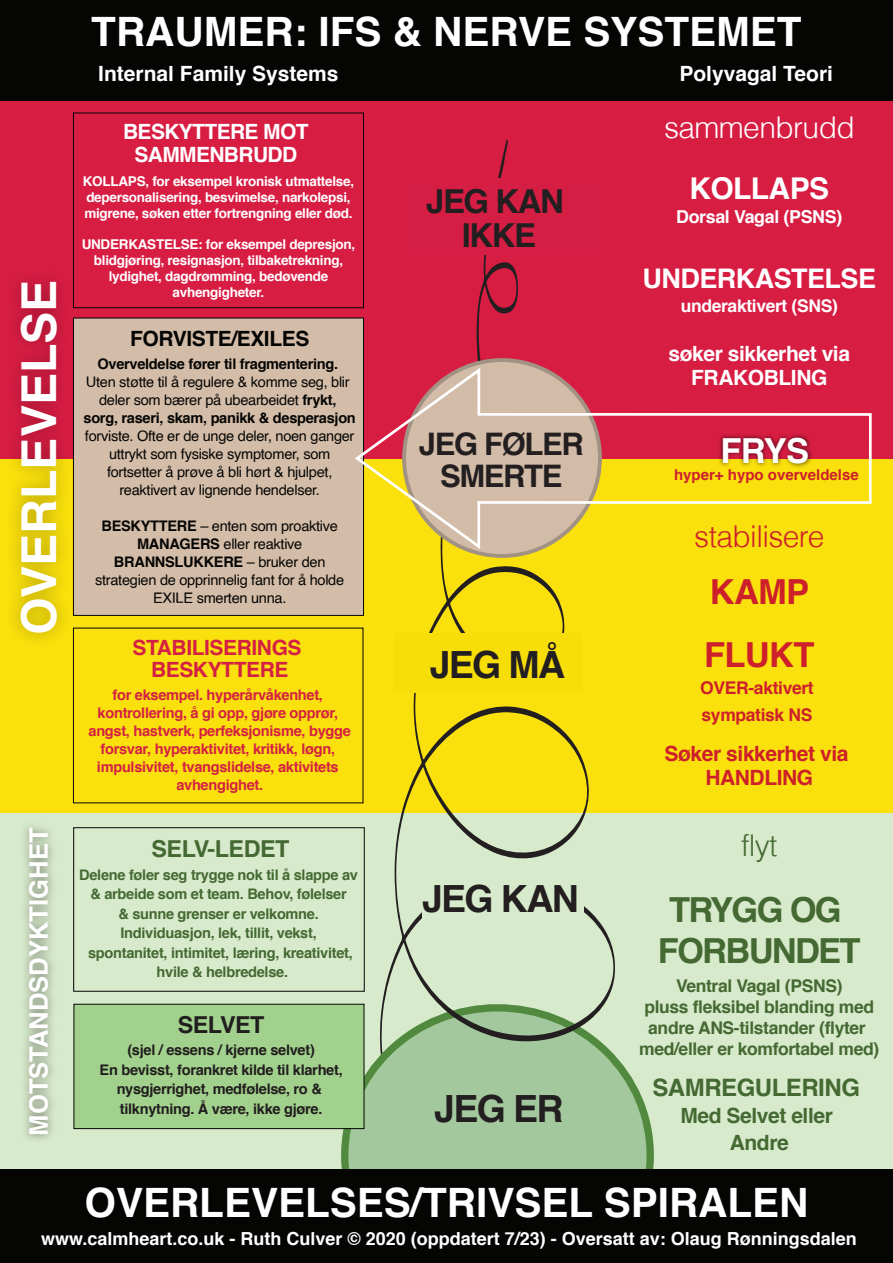
<style>
.page{position:relative;width:893px;height:1263px;background:#fff}
.page>*{position:absolute;margin:0;border:0;box-sizing:border-box;transform-origin:0 0}
.t1{font:700 48.15px "Helvetica";color:#fff}
.t2{font:700 40.5px "Helvetica";color:#fff}
.t3{font:700 37.5px "Helvetica";letter-spacing:-.045em;color:#231f20}
.t4{font:700 34.5px/40.8px "Helvetica";letter-spacing:-.05em;color:#446932;text-align:center}
.t5{font:700 34.5px "Helvetica";letter-spacing:-.02em;color:#cd202b}
.t6{font:700 34.5px "Helvetica";color:#fff}
.t7{font:700 33px/34.5px "Helvetica";letter-spacing:-.045em;color:#231f20;text-align:center}
.t8{font:700 31.05px/32.4px "Helvetica";letter-spacing:-.045em;color:#231f20;text-align:center}
.t9{font:300 30px "Helvetica";letter-spacing:-.02em;color:#fff}
.t10{font:300 30px "Helvetica";letter-spacing:-.02em;color:#cd202b}
.t11{font:700 30px "Helvetica";letter-spacing:-.02em;color:#fff}
.t12{font:300 30px "Helvetica";color:#446932}
.t13{font:700 27px "Helvetica";letter-spacing:-.02em;color:#fff}
.t14{font:700 25.65px "Helvetica";color:#fff}
.t15{font:700 24px "Helvetica";letter-spacing:-.02em;color:#446932}
.t16{font:700 23.4px "Helvetica";letter-spacing:-.02em;color:#446932}
.t17{font:700 23.4px "Helvetica";letter-spacing:-.02em;color:#211e1e}
.t18{font:700 21px/22.5px "Helvetica";letter-spacing:-.02em;color:#fff;text-align:center}
.t19{font:700 21px "Helvetica";color:#fff}
.t20{font:700 21px/24px "Helvetica";letter-spacing:-.02em;color:#cd202b;text-align:center}
.t21{font:700 21px/22.5px "Helvetica";letter-spacing:-.02em;color:#d42044;text-align:center}
.t22{font:700 21px/27px "Helvetica";letter-spacing:-.02em;color:#446932;text-align:center}
.t23{font:700 21px "Helvetica";letter-spacing:-.02em;color:#050504}
.t24{font:700 18px "Helvetica";color:#fff}
.t25{font:700 17.85px "Helvetica";letter-spacing:-.02em;color:#fff}
.t26{font:700 17.55px/21px "Helvetica";letter-spacing:-.02em;color:#446932;text-align:center}
.t27{font:700 17.55px/27px "Helvetica";letter-spacing:-.02em;color:#cd202b}
.t28{font:700 17.55px "Helvetica";letter-spacing:-.02em;color:#fff}
.t29{font:700 15px "Helvetica";color:#cd202b}
.t30{font:14.55px/18px "Helvetica";letter-spacing:-.02em;color:#050504;text-align:center}
.t31{font:700 14.55px/18px "Helvetica";letter-spacing:-.02em;color:#d42044;text-align:center}
.t32{font:700 14.55px/19.5px "Helvetica";letter-spacing:-.02em;color:#446932;text-align:center}
.t33{font:700 14.55px/19.5px "Helvetica";letter-spacing:-.02em;color:#211d1e;text-align:center}
.t34{font:700 14.55px "Helvetica";letter-spacing:-.02em;color:#050504}
.t35{font:700 14.55px "Helvetica";letter-spacing:-.02em;color:#211e1e}
.t36{font:700 13.5px/15.8px "Helvetica";letter-spacing:-.02em;color:#fff}
.s1{font-weight:700}
</style>
<div class="page">
<div style="left:0;top:458px;width:893px;height:355px;background:#fae00c"></div>
<div style="left:0;top:813px;width:893px;height:357px;background:#d8eacc"></div>
<div style="left:0;top:100px;width:893px;height:358px;background:#d81d43"></div>
<div style="left:0;top:0;width:893px;height:100px;background:#050504"></div>
<svg style="left:341px;top:991px;width:313px;height:179px;background:#a5c89e"></svg>
<div style="left:73px;top:827px;width:292px;height:164px;border:1px solid #050504"></div>
<div style="left:74px;top:1004px;width:290px;height:125px;background:#a2d18d;border:1px solid #050504"></div>
<div style="left:73px;top:113px;width:291px;height:195px;border:1px solid #050504"></div>
<div style="left:73px;top:318px;width:291px;height:298px;background:#d4bda8;border:1px solid #050504"></div>
<div style="left:0;top:1170px;width:893px;height:93px;background:#050504"></div>
<img style="left:0;top:257px;width:102px;height:400px">
<svg style="left:380px;top:139px;width:235px;height:916px"></svg>
<div style="left:411px;top:178px;width:192px;height:77px;background:#d61d43"></div>
<div style="left:401px;top:633px;width:180px;height:59px;background:#f8de08"></div>
<div style="left:422px;top:870px;width:162px;height:52px;background:#d8eacc"></div>
<svg style="left:355px;top:365px;width:518px;height:187px"></svg>
<h1 class="t1" style="left:1px;top:635px;width:357px;rotate:-90deg">OVERLEVELSE</h1>
<h2 class="t2" style="left:91px;top:-1px;width:712px">TRAUMER: IFS &amp; NERVE SYSTEMET</h2>
<h3 class="t19" style="left:98px;top:56px;width:242px">Internal Family Systems</h3>
<h3 class="t19" style="left:679px;top:57px;width:155px">Polyvagal Teori</h3>
<h3 class="t18" style="left:123px;top:121px;width:187px">BESKYTTERE MOT<br>SAMMENBRUDD</h3>
<p class="t36" style="left:83px;top:174px;width:273px">KOLLAPS, for eksempel kronisk utmattelse, depersonalisering, besvimelse, narkolepsi, migrene, søken etter fortrengning eller død.</p>
<p class="t36" style="left:82px;top:237px;width:275px;text-align:center">UNDERKASTELSE: for eksempel depresjon, blidgjøring, resignasjon, tilbaketrekning, lydighet, dagdrømming, bedøvende avhengigheter.</p>
<h3 class="t23" style="left:130px;top:322px;width:181px">FORVISTE/EXILES</h3>
<p class="t34" style="left:97px;top:352px;width:242px">Overveldelse fører til fragmentering.</p>
<p class="t30" style="left:84px;top:373px;width:274px">Uten støtte til å regulere &amp; komme seg, blir deler som bærer på ubearbeidet <span class="s1">frykt, sorg, raseri, skam, panikk &amp; desperasjon</span></p>
<p class="t30" style="left:85px;top:427px;width:271px">forviste. Ofte er de unge deler, noen ganger uttrykt som fysiske symptomer, som fortsetter å prøve å bli hørt &amp; hjulpet, reaktivert av lignende hendelser.</p>
<p class="t30" style="left:95px;top:517px;width:251px"><span class="s1">BESKYTTERE</span> – enten som proaktive<br><span class="s1">MANAGERS</span> eller reaktive<br><span class="s1">BRANNSLUKKERE</span> – bruker den strategien de opprinnelig fant for å holde<br>EXILE smerten unna.</p>
<h3 class="t21" style="left:132px;top:636px;width:171px">STABILISERINGS<br>BESKYTTERE</h3>
<p class="t31" style="left:89px;top:686px;width:264px">for eksempel. hyperårvåkenhet, kontrollering, å gi opp, gjøre opprør, angst, hastverk, perfeksjonisme, bygge forsvar, hyperaktivitet, kritikk, løgn, impulsivitet, tvangslidelse, aktivitets avhengighet.</p>
<h3 class="t9" style="left:664px;top:109px;width:192px">sammenbrudd</h3>
<h3 class="t11" style="left:689px;top:164px;width:141px">KOLLAPS</h3>
<p class="t25" style="left:676px;top:202px;width:168px">Dorsal Vagal (PSNS)</p>
<h3 class="t7" style="left:426px;top:184px;width:139px">JEG KAN<br>IKKE</h3>
<h3 class="t13" style="left:642px;top:257px;width:235px">UNDERKASTELSE</h3>
<p class="t28" style="left:681px;top:292px;width:159px">underaktivert (SNS)</p>
<h3 class="t18" style="left:668px;top:342px;width:183px;line-height:24px">søker sikkerhet via<br>FRAKOBLING</h3>
<h3 class="t8" style="left:419px;top:428px;width:166px">JEG FØLER<br>SMERTE</h3>
<h3 class="t6" style="left:720px;top:423px;width:90px">FRYS</h3>
<p class="t29" style="left:674px;top:462px;width:186px">hyper+ hypo overveldelse</p>
<h3 class="t10" style="left:694px;top:517px;width:132px">stabilisere</h3>
<h3 class="t5" style="left:710px;top:564px;width:101px">KAMP</h3>
<h3 class="t5" style="left:704px;top:627px;width:112px">FLUKT</h3>
<p class="t27" style="left:700px;top:674px;width:115px">OVER-aktivert sympatisk NS</p>
<h3 class="t20" style="left:665px;top:742px;width:185px">Søker sikkerhet via<br>HANDLING</h3>
<h3 class="t3" style="left:430px;top:635px;width:137px">JEG MÅ</h3>
<h3 class="t14" style="left:18px;top:1135px;width:309px;rotate:-90deg">MOTSTANDSDYKTIGHET</h3>
<h3 class="t12" style="left:741px;top:826px;width:38px">flyt</h3>
<h3 class="t4" style="left:658px;top:890px;width:204px">TRYGG OG<br>FORBUNDET</h3>
<p class="t26" style="left:639px;top:975px;width:242px">Ventral Vagal (PSNS)<br>pluss fleksibel blanding med andre ANS-tilstander (flyter med/eller er komfortabel med)</p>
<h3 class="t16" style="left:151px;top:830px;width:140px">SELV-LEDET</h3>
<p class="t32" style="left:79px;top:865px;width:280px">Delene føler seg trygge nok til å slappe av &amp; arbeide som et team. Behov, følelser<br>&amp; sunne grenser er velkomne.<br>Individuasjon, lek, tillit, vekst, spontanitet, intimitet, læring, kreativitet, hvile &amp; helbredelse.</p>
<h3 class="t3" style="left:422px;top:868px;width:158px">JEG KAN</h3>
<h3 class="t17" style="left:178px;top:1006px;width:88px">SELVET</h3>
<p class="t35" style="left:127px;top:1038px;width:189px">(sjel / essens / kjerne selvet)</p>
<p class="t33" style="left:100px;top:1060px;width:245px">En bevisst, forankret kilde til klarhet, nysgjerrighet, medfølelse, ro &amp; tilknytning. Å være, ikke gjøre.</p>
<h3 class="t15" style="left:652px;top:1068px;width:209px">SAMREGULERING</h3>
<h3 class="t22" style="left:680px;top:1102px;width:154px">Med Selvet eller<br>Andre</h3>
<h2 class="t2" style="left:84px;top:1170px;width:725px">OVERLEVELSES/TRIVSEL SPIRALEN</h2>
<p class="t24" style="left:41px;top:1224px;width:817px">www.calmheart.co.uk - Ruth Culver © 2020 (oppdatert 7/23) - Oversatt av: Olaug Rønningsdalen</p>
<h3 class="t3" style="left:434px;top:1079px;width:131px">JEG ER</h3>
</div>
